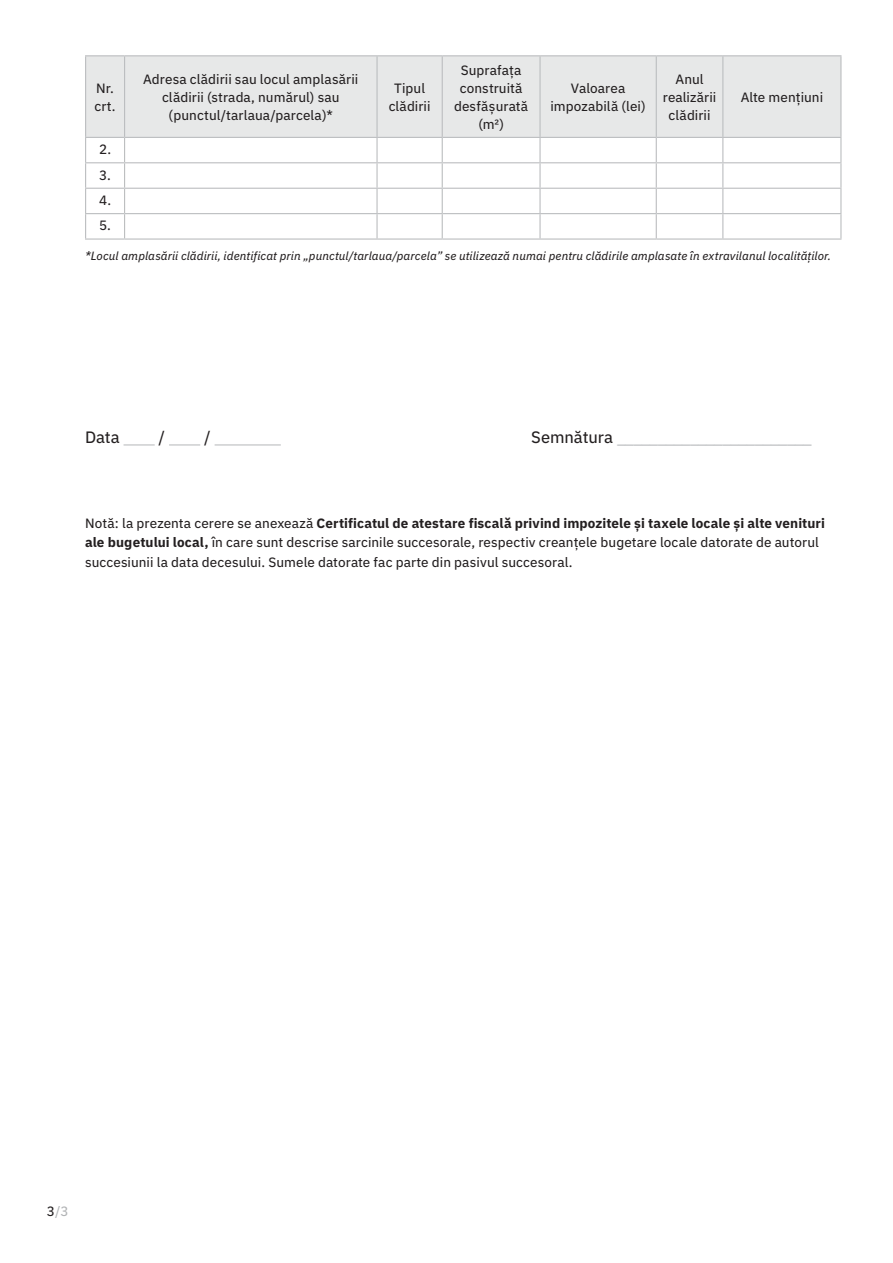
<style>
.page{position:relative;width:893px;height:1263px;background:#fff}
.page>*{position:absolute;margin:0;border:0;box-sizing:border-box;transform-origin:0 0}
.text_normal{font:16.5px "IBM Plex Sans";color:#bcbec0}
.text_normal-2{font:16.5px "IBM Plex Sans Text";color:#231f20}
.text_normal_small_li{font:13.5px/18px "IBM Plex Sans Text";letter-spacing:.005em;color:#231f20;text-align:center}
.t1{font:13.5px "IBM Plex Sans Text";color:#b2b4b6}
.text_normal_small_it{font:italic 11.7px "IBM Plex Sans Text";letter-spacing:.01em;color:#231f20}
.s1{font-size:12px}
.s2{font-family:"IBM Plex Sans Text";color:#231f20}
.s3{font-family:"IBM Plex Sans";font-weight:700}
.s4{color:#231f20}
</style>
<div class="page">
<hr style="left:124px;top:444px;width:31px;height:1px;background:#bcbec0">
<hr style="left:169px;top:444px;width:31px;height:1px;background:#bcbec0">
<hr style="left:215px;top:444px;width:66px;height:1px;background:#bcbec0">
<div style="left:86px;top:56px;width:754px;height:81px;background:#e7e8e8"></div>
<hr style="left:124px;top:56px;width:1px;height:81px;background:#bcbec0">
<hr style="left:376px;top:56px;width:2px;height:81px;background:#bcbec0">
<hr style="left:442px;top:56px;width:1px;height:81px;background:#bcbec0">
<hr style="left:539px;top:56px;width:2px;height:81px;background:#bcbec0">
<hr style="left:656px;top:55px;width:67px;height:1px;background:#bcbec0">
<hr style="left:656px;top:56px;width:1px;height:81px;background:#bcbec0">
<hr style="left:722px;top:56px;width:1px;height:81px;background:#bcbec0">
<hr style="left:376px;top:138px;width:2px;height:24px;background:#bcbec0">
<hr style="left:539px;top:138px;width:2px;height:24px;background:#bcbec0">
<hr style="left:656px;top:137px;width:67px;height:1px;background:#bcbec0">
<hr style="left:125px;top:162px;width:252px;height:1px;background:#bcbec0">
<hr style="left:376px;top:163px;width:2px;height:25px;background:#bcbec0">
<hr style="left:539px;top:163px;width:2px;height:25px;background:#bcbec0">
<hr style="left:656px;top:162px;width:67px;height:1px;background:#bcbec0">
<hr style="left:125px;top:188px;width:252px;height:1px;background:#bcbec0">
<hr style="left:376px;top:189px;width:2px;height:24px;background:#bcbec0">
<hr style="left:539px;top:189px;width:2px;height:24px;background:#bcbec0">
<hr style="left:656px;top:188px;width:67px;height:1px;background:#bcbec0">
<hr style="left:125px;top:213px;width:252px;height:1px;background:#bcbec0">
<svg style="left:124px;top:138px;width:1px;height:100px"></svg>
<hr style="left:376px;top:214px;width:2px;height:24px;background:#bcbec0">
<svg style="left:442px;top:138px;width:1px;height:100px"></svg>
<hr style="left:539px;top:214px;width:2px;height:24px;background:#bcbec0">
<hr style="left:656px;top:213px;width:67px;height:1px;background:#bcbec0">
<svg style="left:656px;top:138px;width:1px;height:100px"></svg>
<svg style="left:722px;top:138px;width:1px;height:100px"></svg>
<hr style="left:125px;top:238px;width:252px;height:2px;background:#bcbec0">
<hr style="left:656px;top:238px;width:67px;height:2px;background:#bcbec0">
<svg style="left:85px;top:138px;width:1px;height:100px"></svg>
<hr style="left:85px;top:55px;width:40px;height:1px;background:#bcbec0">
<hr style="left:85px;top:56px;width:1px;height:81px;background:#bcbec0">
<hr style="left:125px;top:55px;width:252px;height:1px;background:#bcbec0">
<hr style="left:377px;top:55px;width:65px;height:1px;background:#bcbec0">
<hr style="left:442px;top:55px;width:98px;height:1px;background:#bcbec0">
<hr style="left:540px;top:55px;width:116px;height:1px;background:#bcbec0">
<hr style="left:723px;top:55px;width:118px;height:1px;background:#bcbec0">
<hr style="left:840px;top:56px;width:1px;height:81px;background:#bcbec0">
<svg style="left:840px;top:138px;width:1px;height:100px"></svg>
<hr style="left:85px;top:137px;width:40px;height:1px;background:#bcbec0">
<hr style="left:125px;top:137px;width:252px;height:1px;background:#bcbec0">
<hr style="left:377px;top:137px;width:65px;height:1px;background:#bcbec0">
<hr style="left:442px;top:137px;width:98px;height:1px;background:#bcbec0">
<hr style="left:540px;top:137px;width:116px;height:1px;background:#bcbec0">
<hr style="left:723px;top:137px;width:118px;height:1px;background:#bcbec0">
<hr style="left:85px;top:162px;width:40px;height:1px;background:#bcbec0">
<hr style="left:377px;top:162px;width:65px;height:1px;background:#bcbec0">
<hr style="left:442px;top:162px;width:98px;height:1px;background:#bcbec0">
<hr style="left:540px;top:162px;width:116px;height:1px;background:#bcbec0">
<hr style="left:723px;top:162px;width:118px;height:1px;background:#bcbec0">
<hr style="left:85px;top:188px;width:40px;height:1px;background:#bcbec0">
<hr style="left:377px;top:188px;width:65px;height:1px;background:#bcbec0">
<hr style="left:442px;top:188px;width:98px;height:1px;background:#bcbec0">
<hr style="left:540px;top:188px;width:116px;height:1px;background:#bcbec0">
<hr style="left:723px;top:188px;width:118px;height:1px;background:#bcbec0">
<hr style="left:85px;top:213px;width:40px;height:1px;background:#bcbec0">
<hr style="left:377px;top:213px;width:65px;height:1px;background:#bcbec0">
<hr style="left:442px;top:213px;width:98px;height:1px;background:#bcbec0">
<hr style="left:540px;top:213px;width:116px;height:1px;background:#bcbec0">
<hr style="left:723px;top:213px;width:118px;height:1px;background:#bcbec0">
<hr style="left:85px;top:238px;width:40px;height:2px;background:#bcbec0">
<hr style="left:377px;top:238px;width:65px;height:2px;background:#bcbec0">
<hr style="left:442px;top:238px;width:98px;height:2px;background:#bcbec0">
<hr style="left:540px;top:238px;width:116px;height:2px;background:#bcbec0">
<hr style="left:723px;top:238px;width:118px;height:2px;background:#bcbec0">
<p class="text_normal_small_li" style="left:95px;top:78px;width:23px;text-align:left">Nr. crt.</p>
<p class="text_normal_small_li" style="left:143px;top:69px;width:217px">Adresa clădirii sau locul amplasării clădirii (strada, numărul) sau (punctul/tarlaua/parcela)*</p>
<p class="text_normal_small_li" style="left:389px;top:78px;width:43px">Tipul clădirii</p>
<p class="text_normal_small_li" style="left:454px;top:60px;width:76px">Suprafața construită desfășurată (m2)</p>
<p class="text_normal_small_li" style="left:550px;top:78px;width:97px">Valoarea impozabilă (lei)</p>
<p class="text_normal_small_li" style="left:663px;top:69px;width:55px">Anul realizării clădirii</p>
<p class="text_normal_small_li" style="left:741px;top:87px;width:84px">Alte mențiuni</p>
<p class="text_normal_small_li" style="left:99px;top:139px;width:13px">2.</p>
<p class="text_normal_small_li" style="left:99px;top:165px;width:13px">3.</p>
<p class="text_normal_small_li" style="left:99px;top:190px;width:14px">4.</p>
<p class="text_normal_small_li" style="left:99px;top:216px;width:13px">5.</p>
<p class="text_normal_small_it" style="left:85px;top:247px;width:748px"><span class="s1">*L</span>ocul amplasării clădirii, identificat prin „punctul/tarlaua/parcela” se utilizează numai pentru clădirile amplasate în extravilanul localităților.</p>
<p class="text_normal-2" style="left:85px;top:424px;width:36px">Data</p>
<p class="text_normal-2" style="left:159px;top:424px;width:8px">/</p>
<p class="text_normal-2" style="left:204px;top:424px;width:8px">/</p>
<p class="text_normal" style="left:531px;top:424px;width:282px"><span class="s2">Semnătura</span> ________________________</p>
<p class="text_normal_small_li" style="left:85px;top:512px;width:741px;line-height:19.5px;text-align:left">Notă: la prezenta cerere se anexează <span class="s3">Certificatul de atestare fiscală privind impozitele și taxele locale și alte venituri ale bugetului local,</span> în care sunt descrise sarcinile succesorale, respectiv creanțele bugetare locale datorate de autorul succesiunii la data decesului. Sumele datorate fac parte din pasivul succesoral.</p>
<p class="t1" style="left:47px;top:1200px;width:23px"><span class="s4">3</span>/3</p>
</div>
